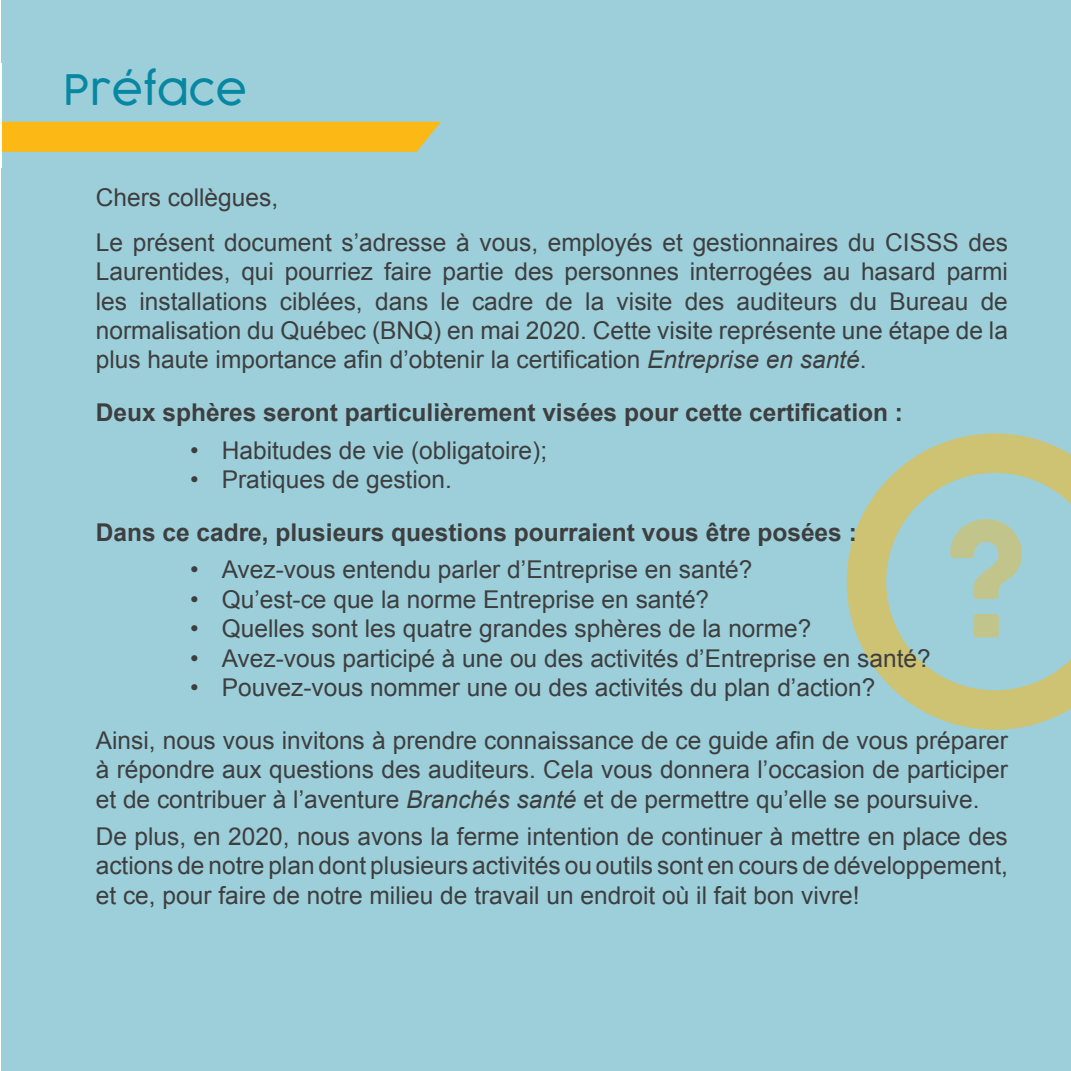
<style>
.page{position:relative;width:1071px;height:1071px;background:#fff}
.page>*{position:absolute;margin:0;border:0;box-sizing:border-box;transform-origin:0 0}
.t1{font:142.28px "COCOGOOSE";color:#fcb814}
.t2{font:300 42px "Cocogoose";color:#0787a1}
.t3{font:24.5px/29.4px "Arial";color:#3e3e3f;text-align:justify}
.t4{font:700 24.5px "Arial";color:#3e3e3f}
.s1{font-style:italic}
</style>
<div class="page">
<div style="left:1px;top:0;width:1070px;height:1071px;background:#9ccfda"></div>
<div style="left:1px;top:122px;width:440px;height:30px;background:#fcb814"></div>
<svg style="left:847px;top:433px;width:224px;height:297px"></svg>
<p class="t2" style="left:63px;top:60px;width:186px">Préface</p>
<p class="t3" style="left:96px;top:183px;width:184px">Chers collègues,</p>
<p class="t3" style="left:96px;top:228px;width:914px">Le présent document s’adresse à vous, employés et gestionnaires du CISSS des Laurentides, qui pourriez faire partie des personnes interrogées au hasard parmi les installations ciblées, dans le cadre de la visite des auditeurs du Bureau de normalisation du Québec (BNQ) en mai 2020. Cette visite représente une étape de la plus haute importance afin d’obtenir la certification <span class="s1">Entreprise en santé</span>.</p>
<p class="t4" style="left:96px;top:396px;width:809px">Deux sphères seront particulièrement visées pour cette certification :</p>
<p class="t3" style="left:190px;top:436px;width:358px">• Habitudes de vie (obligatoire);</p>
<p class="t3" style="left:190px;top:465px;width:263px">• Pratiques de gestion.</p>
<p class="t4" style="left:96px;top:516px;width:763px">Dans ce cadre, plusieurs questions pourraient vous être posées :</p>
<p class="t3" style="left:190px;top:555px;width:564px">• Avez-vous entendu parler d’Entreprise en santé?</p>
<p class="t3" style="left:190px;top:585px;width:521px">• Qu’est-ce que la norme Entreprise en santé?</p>
<p class="t3" style="left:190px;top:614px;width:623px">• Quelles sont les quatre grandes sphères de la norme?</p>
<p class="t3" style="left:190px;top:643px;width:742px">• Avez-vous participé à une ou des activités d’Entreprise en santé?</p>
<p class="t3" style="left:190px;top:673px;width:687px">• Pouvez-vous nommer une ou des activités du plan d’action?</p>
<p class="t3" style="left:96px;top:726px;width:914px">Ainsi, nous vous invitons à prendre connaissance de ce guide afin de vous préparer à répondre aux questions des auditeurs. Cela vous donnera l’occasion de participer et de contribuer à l’aventure <span class="s1">Branchés santé</span> et de permettre qu’elle se poursuive.</p>
<p class="t3" style="left:96px;top:822px;width:914px">De plus, en 2020, nous avons la ferme intention de continuer à mettre en place des actions de notre plan dont plusieurs activités ou outils sont en cours de développement, et ce, pour faire de notre milieu de travail un endroit où il fait bon vivre!</p>
<h1 class="t1" style="left:946px;top:479px;width:82px">?</h1>
</div>
